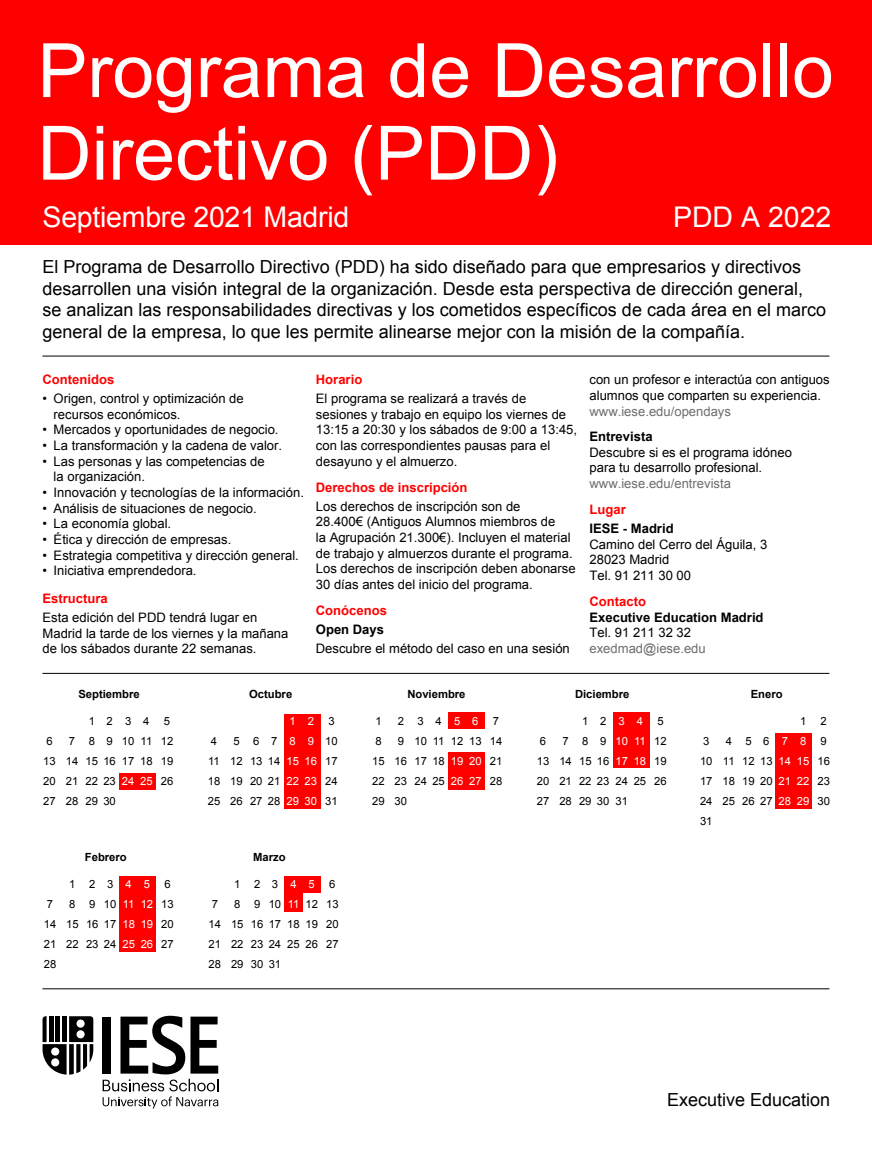
<style>
.page{position:relative;width:872px;height:1149px;background:#fff}
.page>*{position:absolute;margin:0;border:0;box-sizing:border-box;transform-origin:0 0}
.t1{font:75px/82.5px "Arial";color:#fff}
.t2{font:28.5px "Arial";letter-spacing:-.01em;color:#fff}
.t3{font:18px/21.6px "Arial";color:#000}
.t4{font:13.05px/15.6px "Arial";color:#000}
.t5{font:700 13.05px "Arial";color:#f00}
.t6{font:13.05px "Arial";color:#6e6e6e}
.t7{font:700 13.05px "Arial";color:#000}
.t8{font:11.25px/20px "Arial";color:#000;text-align:justify}
.t9{font:700 11.25px "Arial";color:#000}
.t10{font:11.25px "Arial";color:#fff}
.s1{color:#fff}
</style>
<div class="page">
<div style="left:284px;top:875px;width:36px;height:17px;background:#f00"></div>
<div style="left:284px;top:892px;width:18px;height:19px;background:#f00"></div>
<div style="left:119px;top:875px;width:36px;height:76px;background:#f00"></div>
<div style="left:776px;top:732px;width:36px;height:76px;background:#f00"></div>
<div style="left:613px;top:712px;width:36px;height:56px;background:#f00"></div>
<div style="left:284px;top:713px;width:36px;height:95px;background:#f00"></div>
<div style="left:119px;top:772px;width:36px;height:17px;background:#f00"></div>
<div style="left:448px;top:751px;width:36px;height:38px;background:#f00"></div>
<div style="left:448px;top:712px;width:36px;height:16px;background:#f00"></div>
<div style="left:0;top:0;width:872px;height:244px;background:#f00"></div>
<hr style="left:42px;top:356px;width:787px;height:1px;background:#000">
<hr style="left:42px;top:673px;width:787px;height:1px;background:#000">
<svg style="left:103px;top:1015px;width:115px;height:93px"></svg>
<svg style="left:43px;top:1016px;width:50px;height:58px"></svg>
<hr style="left:42px;top:988px;width:787px;height:1px;background:#000">
<h1 class="t1" style="left:37px;top:30px;width:798px">Programa de Desarrollo<br>Directivo (PDD)</h1>
<h2 class="t2" style="left:43px;top:198px;width:308px">Septiembre 2021 Madrid</h2>
<h2 class="t2" style="left:673px;top:198px;width:160px">PDD A 2022</h2>
<p class="t3" style="left:43px;top:256px;width:785px">El Programa de Desarrollo Directivo (PDD) ha sido diseñado para que empresarios y directivos desarrollen una visión integral de la organización. Desde esta perspectiva de dirección general, se analizan las responsabilidades directivas y los cometidos específicos de cada área en el marco general de la empresa, lo que les permite alinearse mejor con la misión de la compañía.</p>
<p class="t5" style="left:43px;top:371px;width:73px">Contenidos</p>
<p class="t4" style="left:54px;top:390px;width:192px;text-indent:-11px">• Origen, control y optimización de recursos económicos.</p>
<p class="t4" style="left:43px;top:422px;width:237px">• Mercados y oportunidades de negocio.</p>
<p class="t4" style="left:43px;top:437px;width:241px">• La transformación y la cadena de valor.</p>
<p class="t4" style="left:54px;top:453px;width:213px;text-indent:-11px">• Las personas y las competencias de la organización.</p>
<p class="t4" style="left:43px;top:484px;width:263px">• Innovación y tecnologías de la información.</p>
<p class="t4" style="left:43px;top:500px;width:216px">• Análisis de situaciones de negocio.</p>
<p class="t4" style="left:43px;top:516px;width:130px">• La economía global.</p>
<p class="t4" style="left:43px;top:531px;width:190px">• Ética y dirección de empresas.</p>
<p class="t4" style="left:43px;top:547px;width:258px">• Estrategia competitiva y dirección general.</p>
<p class="t4" style="left:43px;top:563px;width:155px">• Iniciativa emprendedora.</p>
<p class="t5" style="left:43px;top:589px;width:67px">Estructura</p>
<p class="t4" style="left:43px;top:609px;width:247px">Esta edición del PDD tendrá lugar en<br>Madrid la tarde de los viernes y la mañana de los sábados durante 22 semanas.</p>
<p class="t4" style="left:589px;top:372px;width:242px">con un profesor e interactúa con antiguos alumnos que comparten su experiencia.</p>
<p class="t6" style="left:589px;top:402px;width:143px">www.iese.edu/opendays</p>
<p class="t7" style="left:589px;top:428px;width:65px">Entrevista</p>
<p class="t4" style="left:589px;top:444px;width:204px">Descubre si es el programa idóneo para tu desarrollo profesional.</p>
<p class="t6" style="left:589px;top:475px;width:143px">www.iese.edu/entrevista</p>
<p class="t5" style="left:589px;top:501px;width:38px">Lugar</p>
<p class="t7" style="left:589px;top:519px;width:86px">IESE - Madrid</p>
<p class="t4" style="left:589px;top:536px;width:179px">Camino del Cerro del Águila, 3<br>28023 Madrid<br>Tel. 91 211 30 00</p>
<p class="t5" style="left:589px;top:592px;width:58px">Contacto</p>
<p class="t7" style="left:589px;top:608px;width:176px">Executive Education Madrid</p>
<p class="t4" style="left:589px;top:624px;width:103px">Tel. 91 211 32 32</p>
<p class="t6" style="left:589px;top:639px;width:118px">exedmad@iese.edu</p>
<p class="t5" style="left:316px;top:371px;width:48px">Horario</p>
<p class="t4" style="left:316px;top:390px;width:263px">El programa se realizará a través de sesiones y trabajo en equipo los viernes de 13:15 a 20:30 y los sábados de 9:00 a 13:45, con las correspondientes pausas para el desayuno y el almuerzo.</p>
<p class="t5" style="left:316px;top:478px;width:153px">Derechos de inscripción</p>
<p class="t4" style="left:316px;top:498px;width:261px">Los derechos de inscripción son de<br>28.400€ (Antiguos Alumnos miembros de<br>la Agrupación 21.300€). Incluyen el material de trabajo y almuerzos durante el programa.<br>Los derechos de inscripción deben abonarse 30 días antes del inicio del programa.</p>
<p class="t5" style="left:316px;top:601px;width:73px">Conócenos</p>
<p class="t7" style="left:316px;top:620px;width:70px">Open Days</p>
<p class="t4" style="left:316px;top:640px;width:255px">Descubre el método del caso en una sesión</p>
<p class="t9" style="left:78px;top:686px;width:63px">Septiembre</p>
<p class="t8" style="left:89px;top:711px;width:62px">1 2 3 4</p>
<p class="t8" style="left:164px;top:711px;width:8px">5</p>
<p class="t9" style="left:249px;top:686px;width:45px">Octubre</p>
<p class="t10" style="left:289px;top:713px;width:26px">1 2</p>
<p class="t8" style="left:328px;top:711px;width:8px">3</p>
<p class="t8" style="left:43px;top:731px;width:131px;text-indent:26px">7 8 9 10 11 12<br>13 14 15 16 17 18 19<br>20 21 22 23 <span class="s1">24 25</span> 26<br>27 28 29 30</p>
<p class="t8" style="left:46px;top:731px;width:8px">6</p>
<p class="t8" style="left:208px;top:731px;width:131px;text-indent:26px">5 6 7 <span class="s1">8 9</span> 10<br>11 12 13 14 <span class="s1">15 16</span> 17<br>18 19 20 21 <span class="s1">22 23</span> 24<br>25 26 27 28 <span class="s1">29 30</span> 31</p>
<p class="t8" style="left:211px;top:731px;width:8px">4</p>
<p class="t9" style="left:407px;top:686px;width:60px">Noviembre</p>
<p class="t8" style="left:375px;top:711px;width:8px">1</p>
<p class="t8" style="left:398px;top:711px;width:82px">2 3 4 <span class="s1">5 6</span></p>
<p class="t8" style="left:493px;top:711px;width:8px">7</p>
<p class="t8" style="left:375px;top:731px;width:8px">8</p>
<p class="t8" style="left:372px;top:731px;width:131px;text-indent:25px">9 10 11 12 13 14<br>15 16 17 18 <span class="s1">19 20</span> 21<br>22 23 24 25 <span class="s1">26 27</span> 28<br>29 30</p>
<p class="t9" style="left:575px;top:686px;width:56px">Diciembre</p>
<p class="t8" style="left:582px;top:711px;width:62px">1 2 <span class="s1">3 4</span></p>
<p class="t8" style="left:657px;top:711px;width:8px">5</p>
<p class="t9" style="left:750px;top:686px;width:33px">Enero</p>
<p class="t8" style="left:800px;top:711px;width:8px">1</p>
<p class="t8" style="left:820px;top:711px;width:8px">2</p>
<p class="t8" style="left:537px;top:731px;width:131px;text-indent:26px">7 8 9 <span class="s1">10 11</span> 12<br>13 14 15 16 <span class="s1">17 18</span> 19<br>20 21 22 23 24 25 26<br>27 28 29 30 31</p>
<p class="t8" style="left:540px;top:731px;width:8px">6</p>
<p class="t8" style="left:700px;top:731px;width:131px;text-align:left;text-indent:121px">9<br>10 11 12 13 <span class="s1">14 15</span> 16<br>17 18 19 20 <span class="s1">21 22</span> 23<br>24 25 26 27 <span class="s1">28 29</span> 30<br>31</p>
<p class="t8" style="left:703px;top:731px;width:8px">3</p>
<p class="t8" style="left:725px;top:731px;width:82px">4 5 6 <span class="s1">7 8</span></p>
<p class="t9" style="left:85px;top:849px;width:43px">Febrero</p>
<p class="t8" style="left:69px;top:873px;width:82px">1 2 3 <span class="s1">4 5</span></p>
<p class="t8" style="left:164px;top:873px;width:8px">6</p>
<p class="t9" style="left:253px;top:849px;width:34px">Marzo</p>
<p class="t8" style="left:234px;top:874px;width:82px">1 2 3 <span class="s1">4 5</span></p>
<p class="t8" style="left:329px;top:874px;width:8px">6</p>
<p class="t8" style="left:44px;top:893px;width:131px;text-indent:25px">8 9 10 <span class="s1">11 12</span> 13<br>14 15 16 17 <span class="s1">18 19</span> 20<br>21 22 23 24 <span class="s1">25 26</span> 27<br>28</p>
<p class="t8" style="left:47px;top:893px;width:8px">7</p>
<p class="t8" style="left:209px;top:894px;width:131px;text-indent:25px">8 9 10 <span class="s1">11</span> 12 13<br>14 15 16 17 18 19 20<br>21 22 23 24 25 26 27<br>28 29 30 31</p>
<p class="t8" style="left:212px;top:894px;width:8px">7</p>
<h3 class="t3" style="left:667px;top:1088px;width:165px">Executive Education</h3>
</div>
